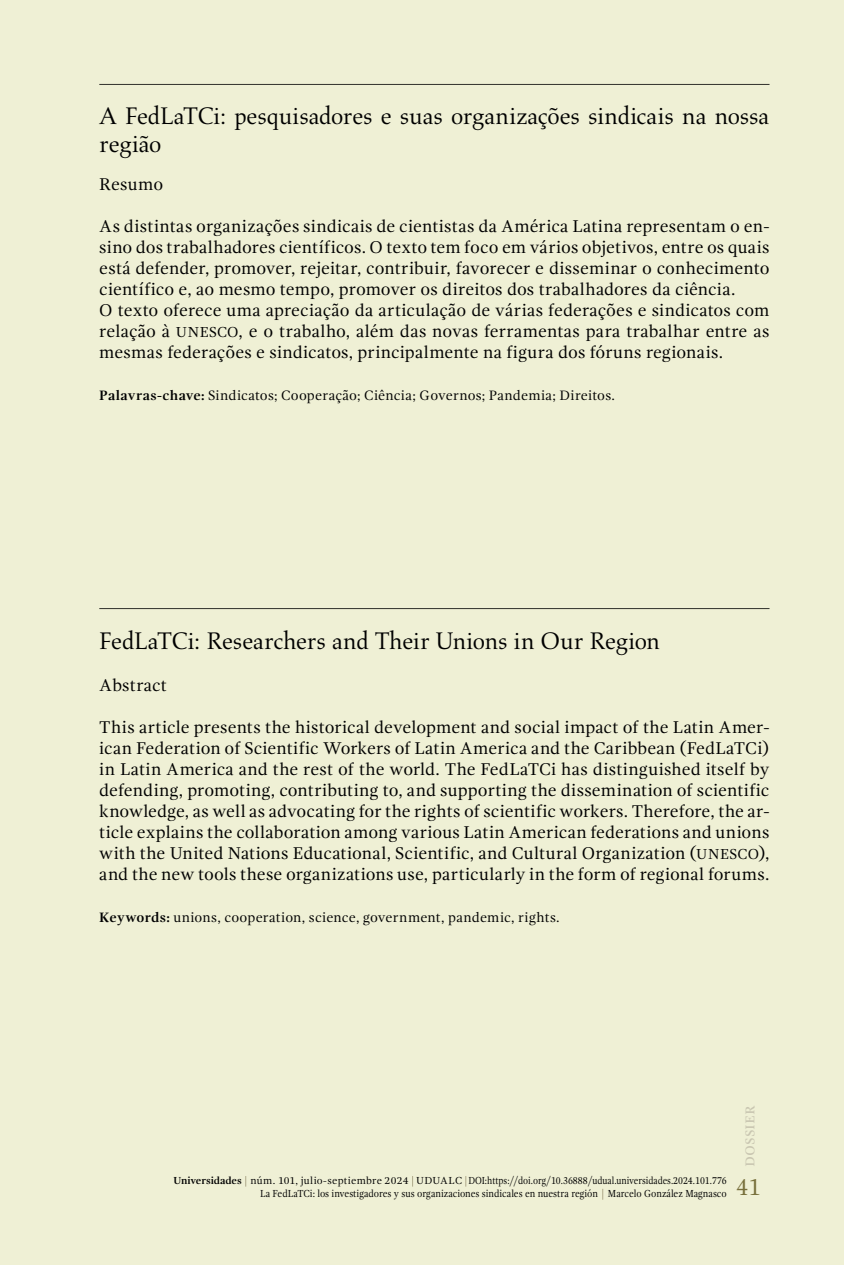
<style>
.page{position:relative;width:844px;height:1265px;background:#fff}
.page>*{position:absolute;margin:0;border:0;box-sizing:border-box;transform-origin:0 0}
.art-p-sumario-subtit{font:24.5px/28px "Aldus LT Std";letter-spacing:-.005em;color:#000}
.art-p-abstract-subtit{font:24.5px "Aldus LT Std";letter-spacing:-.005em;color:#000}
.t1{font:24.5px "Gandhi Serif";color:#78703c;scale:.9 1}
.art-p-abstract{font:17.5px/21px "Gandhi Serif";letter-spacing:.005em;color:#000;text-align:justify}
.art-p-sumario{font:17.5px/21px "Gandhi Serif";letter-spacing:.005em;color:#000;text-align:justify}
.t2{font:17.5px "Gandhi Serif";color:#c9c6b1}
.art-p-palavras_chave_tx{font:14px "Gandhi Serif";letter-spacing:.015em;color:#000}
.art-p-keywords_tx{font:14px "Gandhi Serif";letter-spacing:.015em;color:#000}
.t3{font:10.5px "Gandhi Serif";color:#000}
.t4{font:10.5px "Gandhi Serif";color:#000;scale:.9 1}
.s1{font-size:14.88px}
.s2{font-weight:700}
</style>
<div class="page">
<div style="left:0;top:0;width:843px;height:1265px;background:#eff0d5"></div>
<hr style="left:99px;top:84px;width:670px;height:1px;background:#000">
<hr style="left:99px;top:608px;width:670px;height:1px;background:#000">
<p class="art-p-sumario-subtit" style="left:99px;top:102px;width:671px">A FedLaTCi: pesquisadores e suas organizações sindicais na nossa região</p>
<p class="art-p-sumario" style="left:99px;top:174px;width:65px">Resumo</p>
<p class="art-p-sumario" style="left:99px;top:216px;width:671px">As distintas organizações sindicais de cientistas da América Latina representam o en&shy;sino dos trabalhadores científicos. O texto tem foco em vários objetivos, entre os quais está defender, promover, rejeitar, contribuir, favorecer e disseminar o conhecimento científico e, ao mesmo tempo, promover os direitos dos trabalhadores da ciência.</p>
<p class="art-p-sumario" style="left:99px;top:300px;width:671px">O texto oferece uma apreciação da articulação de várias federações e sindicatos com relação à <span class="s1">UNESCO</span>, e o trabalho, além das novas ferramentas para trabalhar entre as mesmas federações e sindicatos, principalmente na figura dos fóruns regionais.</p>
<p class="art-p-palavras_chave_tx" style="left:99px;top:388px;width:517px"><span class="s2">Palavras-chave:</span> Sindicatos; Cooperação; Ciência; Governos; Pandemia; Direitos.</p>
<p class="art-p-abstract-subtit" style="left:99px;top:627px;width:562px">FedLaTCi: Researchers and Their Unions in Our Region</p>
<p class="art-p-abstract" style="left:99px;top:674px;width:69px">Abstract</p>
<p class="art-p-abstract" style="left:99px;top:716px;width:671px">This article presents the historical development and social impact of the Latin Amer&shy;ican Federation of Scientific Workers of Latin America and the Caribbean (FedLaTCi) in Latin America and the rest of the world. The FedLaTCi has distinguished itself by defending, promoting, contributing to, and supporting the dissemination of scientific knowledge, as well as advocating for the rights of scientific workers. Therefore, the ar&shy;ticle explains the collaboration among various Latin American federations and unions with the United Nations Educational, Scientific, and Cultural Organization (<span class="s1">UNESCO</span>), and the new tools these organizations use, particularly in the form of regional forums.</p>
<p class="art-p-keywords_tx" style="left:99px;top:909px;width:462px"><span class="s2">Keywords:</span> unions, cooperation, science, government, pandemic, rights.</p>
<p class="t3" style="left:173px;top:1175px;width:554px"><span class="s2">Universidades</span> núm. 101, julio-septiembre 2024 UDUALC DOI:https://doi.org/10.36888/udual.universidades.2024.101.776</p>
<p class="t4" style="left:260px;top:1187px;width:520px">La FedLaTCi: los investigadores y sus organizaciones sindicales en nuestra región Marcelo González Magnasco</p>
<p class="t2" style="left:738px;top:1167px;width:63px;rotate:-90deg">dossier</p>
<h1 class="t1" style="left:736px;top:1173px;width:28px">41</h1>
</div>
